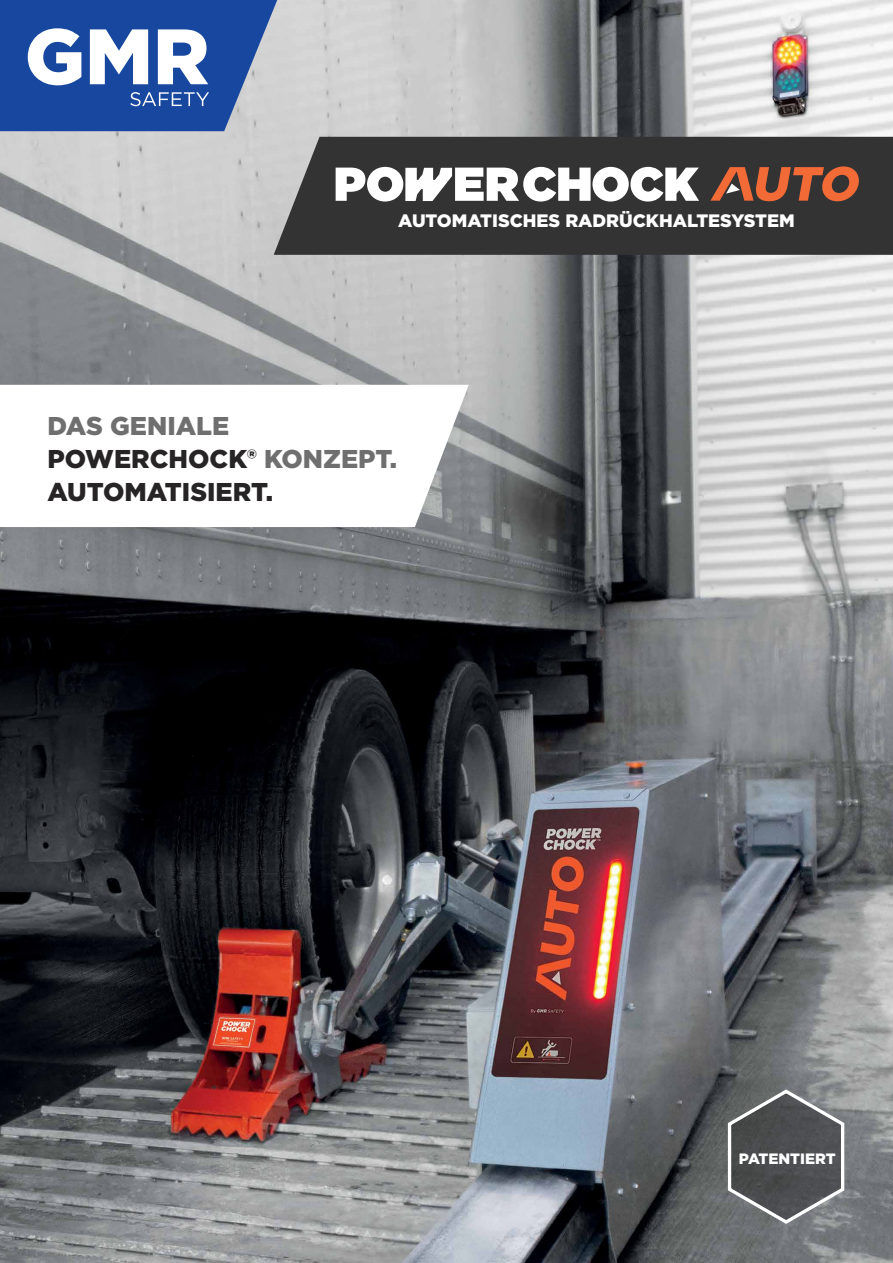
<style>
.page{position:relative;width:893px;height:1263px;background:#fff}
.page>*{position:absolute;margin:0;border:0;box-sizing:border-box;transform-origin:0 0}
.t1{font:900 25.8px/33px "Gotham";color:#272425}
.t2{font:900 18px "Gotham";color:#fff}
.t3{font:900 15px "Gotham";color:#fff}
.s1{color:#706f6f}
.s2{font-size:26.25px}
</style>
<div class="page">
<img style="left:0;top:0;width:893px;height:1263px">
<svg style="left:0;top:0;width:284px;height:131px"></svg>
<div style="left:274px;top:137px;width:619px;height:118px;background:#333334"></div>
<svg style="left:710px;top:166px;width:150px;height:35px;background:#904f37"></svg>
<svg style="left:336px;top:167px;width:363px;height:35px"></svg>
<svg style="left:725px;top:1087px;width:121px;height:139px;background:#656769"></svg>
<svg style="left:0;top:385px;width:469px;height:142px"></svg>
<p class="t2" style="left:398px;top:209px;width:398px">AUTOMATISCHES RADRÜCKHALTESYSTEM</p>
<p class="t1" style="left:48px;top:409px;width:351px"><span class="s1">DAS GENIALE<br></span>POWERCHOCK<span class="s2">®</span> <span class="s1">KONZEPT.<br></span>AUTOMATISIERT.</p>
<p class="t3" style="left:739px;top:1148px;width:98px">PATENTIERT</p>
</div>
